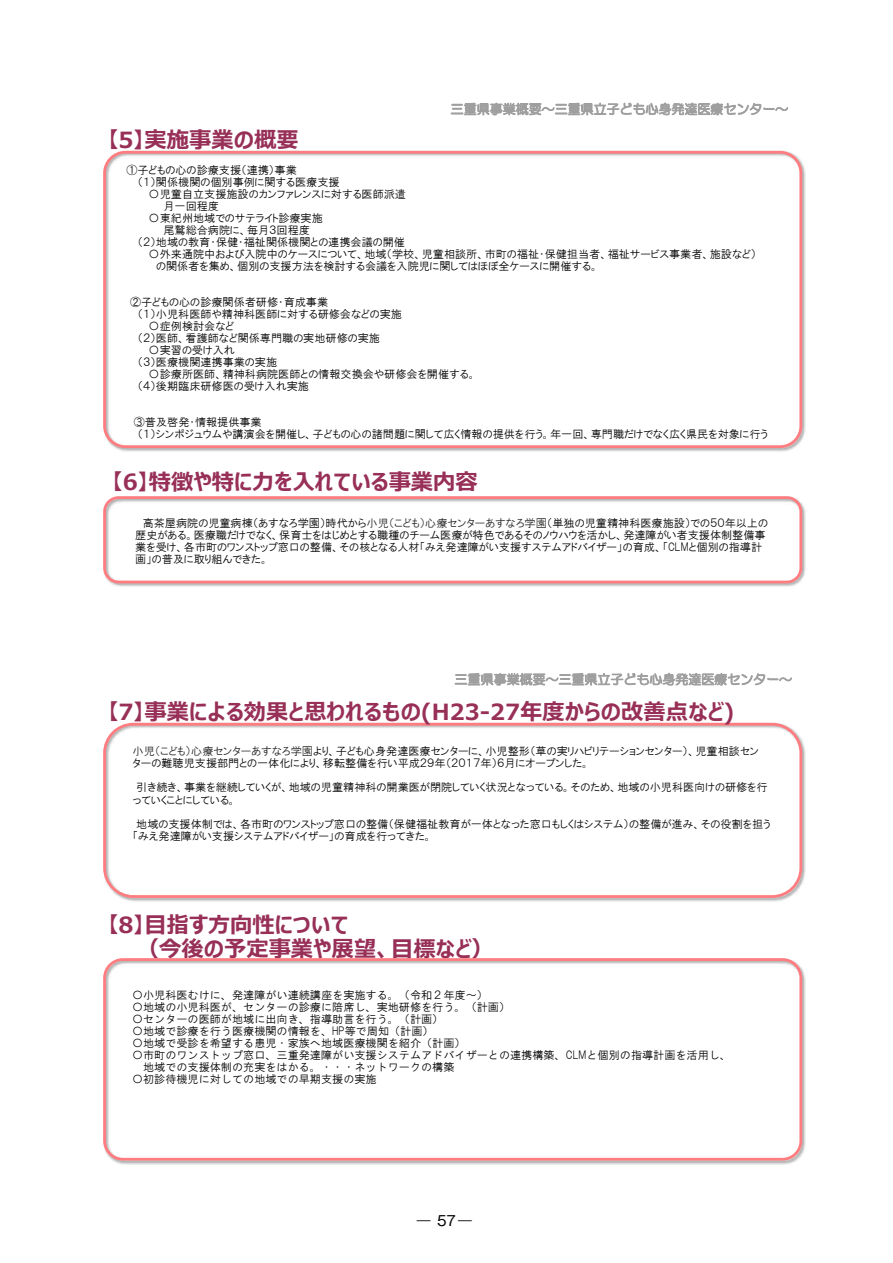
<style>
.page{position:relative;width:893px;height:1263px;background:#fff}
.page>*{position:absolute;margin:0;border:0;box-sizing:border-box;transform-origin:0 0}
.t1{font:700 22.2px/24px "Meiryo UI";color:#972f57}
.t2{font:13.8px "Gothic MB101 Pro";color:#000}
.t3{font:11.1px/12px "HGP Gothic M";color:#000}
.t4{font:11.1px "HGS Gothic M";color:#000}
.s1{font-family:"HGS Gothic M"}
.s2{color:#201f1e}
</style>
<div class="page">
<img style="left:106px;top:722px;width:700px;height:180px">
<div style="left:103px;top:723px;width:699px;height:175px;border:3px solid #ff7c80;border-radius:29px"></div>
<img style="left:103px;top:960px;width:703px;height:205px">
<div style="left:103px;top:958px;width:699px;height:202px;border:3px solid #ff7c80;border-radius:18px"></div>
<svg style="left:455px;top:672px;width:337px;height:13px"></svg>
<img style="left:106px;top:150px;width:700px;height:302px">
<div style="left:103px;top:151px;width:699px;height:297px;border:3px solid #ff7c80;border-radius:21px"></div>
<img style="left:104px;top:498px;width:702px;height:89px">
<div style="left:103px;top:496px;width:699px;height:87px;border:3px solid #ff7c80;border-radius:14px"></div>
<svg style="left:451px;top:102px;width:337px;height:13px"></svg>
<h1 class="t1" style="left:107px;top:129px;width:193px">【5】実施事業の概要</h1>
<p class="t3" style="left:126px;top:164px;width:172px">①子どもの心の診療支援（連携）事業</p>
<p class="t3" style="left:138px;top:176px;width:204px">（１）関係機関の個別事例に関する医療支援</p>
<p class="t3" style="left:149px;top:188px;width:259px"><span class="s1">〇</span>児童自立支援施設のカンファレンスに対する医師派遣</p>
<p class="t3" style="left:163px;top:200px;width:57px">月一回程度</p>
<p class="t3" style="left:149px;top:212px;width:176px"><span class="s1">〇</span>東紀州地域でのサテライト診療実施</p>
<p class="t3" style="left:163px;top:224px;width:148px">尾鷲総合病院に、毎月３回程度</p>
<p class="t3" style="left:138px;top:236px;width:269px">（２）地域の教育・保健・福祉関係機関との連携会議の開催</p>
<p class="t3" style="left:149px;top:248px;width:609px"><span class="s1">〇</span>外来通院中および入院中のケースについて、地域（学校、児童相談所、市町の福祉・保健担当者、福祉サービス事業者、施設など）</p>
<p class="t3" style="left:156px;top:260px;width:444px">の関係者を集め、個別の支援方法を検討する会議を入院児に関してはほぼ全ケースに開催する。</p>
<p class="t3" style="left:130px;top:296px;width:200px">②子どもの心の診療関係者研修・育成事業</p>
<p class="t3" style="left:138px;top:308px;width:266px">（１）小児科医師や精神科医師に対する研修会などの実施</p>
<p class="t3" style="left:149px;top:320px;width:87px"><span class="s1">〇</span>症例検討会など</p>
<p class="t3" style="left:138px;top:332px;width:244px">（２）医師、看護師など関係専門職の実地研修の実施</p>
<p class="t3" style="left:149px;top:344px;width:88px"><span class="s1">〇</span>実習の受け入れ</p>
<p class="t3" style="left:138px;top:356px;width:141px">（３）医療機関連携事業の実施</p>
<p class="t3" style="left:149px;top:368px;width:329px"><span class="s1">〇</span>診療所医師、精神科病院医師との情報交換会や研修会を開催する。</p>
<p class="t3" style="left:138px;top:380px;width:173px">（４）後期臨床研修医の受け入れ実施</p>
<p class="t3" style="left:138px;top:416px;width:632px;text-indent:-4px">③普及啓発・情報提供事業<br>（１）シンポジュウムや講演会を開催し、子どもの心の諸問題に関して広く情報の提供を行う。年一回、専門職だけでなく広く県民を対象に行う</p>
<h1 class="t1" style="left:112px;top:471px;width:368px">【6】特徴や特に力を入れている事業内容</h1>
<p class="t3" style="left:135px;top:517px;width:634px;text-indent:7px">高茶屋病院の児童病棟（あすなろ学園）時代から<span class="s2">小児（こども）心療センターあすなろ学園</span>（単独の児童精神科医療施設）での５０年以上の歴史がある。医療職だけでなく、保育士をはじめとする職種のチーム医療が特色であるそのノウハウを活かし、発達障がい者支援体制整備事業を受け、各市町のワンストップ窓口の整備、その核となる人材「みえ発達障がい支援すステムアドバイザー」の育成、「CLMと個別の指導計画」の普及に取り組んできた。</p>
<h1 class="t1" style="left:107px;top:701px;width:628px">【7】事業による効果と思われるもの(H23-27年度からの改善点など)</h1>
<p class="t3" style="left:133px;top:745px;width:628px"><span class="s2">小児（こども）心療センターあすなろ学園</span>より、子ども心身発達医療センターに、小児整形（草の実リハビリテーションセンター）、児童相談センターの難聴児支援部門との一体化により、移転整備を行い平成２９年（２０１７年）６月にオープンした。</p>
<p class="t3" style="left:133px;top:781px;width:636px;text-indent:4px">引き続き、事業を継続していくが、地域の児童精神科の開業医が閉院していく状況となっている。そのため、地域の小児科医向けの研修を行っていくことにしている。</p>
<p class="t3" style="left:133px;top:817px;width:640px;text-indent:4px">地域の支援体制では、各市町のワンストップ窓口の整備（保健福祉教育が一体となった窓口もしくはシステム）の整備が進み、その役割を担う「みえ発達障がい支援システムアドバイザー」の育成を行ってきた。</p>
<h1 class="t1" style="left:137px;top:914px;width:358px;text-indent:-30px">【8】目指す方向性について<br>（今後の予定事業や展望、目標など）</h1>
<p class="t4" style="left:132px;top:990px;width:357px">〇小児科医むけに、発達障がい連続講座を実施する。（令和２年度～）</p>
<p class="t4" style="left:132px;top:1002px;width:380px">〇地域の小児科医が、センターの診療に陪席し、実地研修を行う。（計画）</p>
<p class="t4" style="left:132px;top:1014px;width:313px">〇センターの医師が地域に出向き、指導助言を行う。（計画）</p>
<p class="t4" style="left:132px;top:1026px;width:303px">〇地域で診療を行う医療機関の情報を、HP等で周知（計画）</p>
<p class="t4" style="left:132px;top:1038px;width:335px">〇地域で受診を希望する患児・家族へ地域医療機関を紹介（計画）</p>
<p class="t4" style="left:132px;top:1050px;width:601px">〇市町のワンストップ窓口、三重発達障がい支援システムアドバイザーとの連携構築、CLMと個別の指導計画を活用し、</p>
<p class="t4" style="left:143px;top:1062px;width:313px">地域での支援体制の充実をはかる。・・・ネットワークの構築</p>
<p class="t4" style="left:132px;top:1074px;width:246px">〇初診待機児に対しての地域での早期支援の実施</p>
<p class="t2" style="left:437px;top:1209px;width:20px">57</p>
<p class="t2" style="left:417px;top:1209px;width:57px">―　　―</p>
</div>
